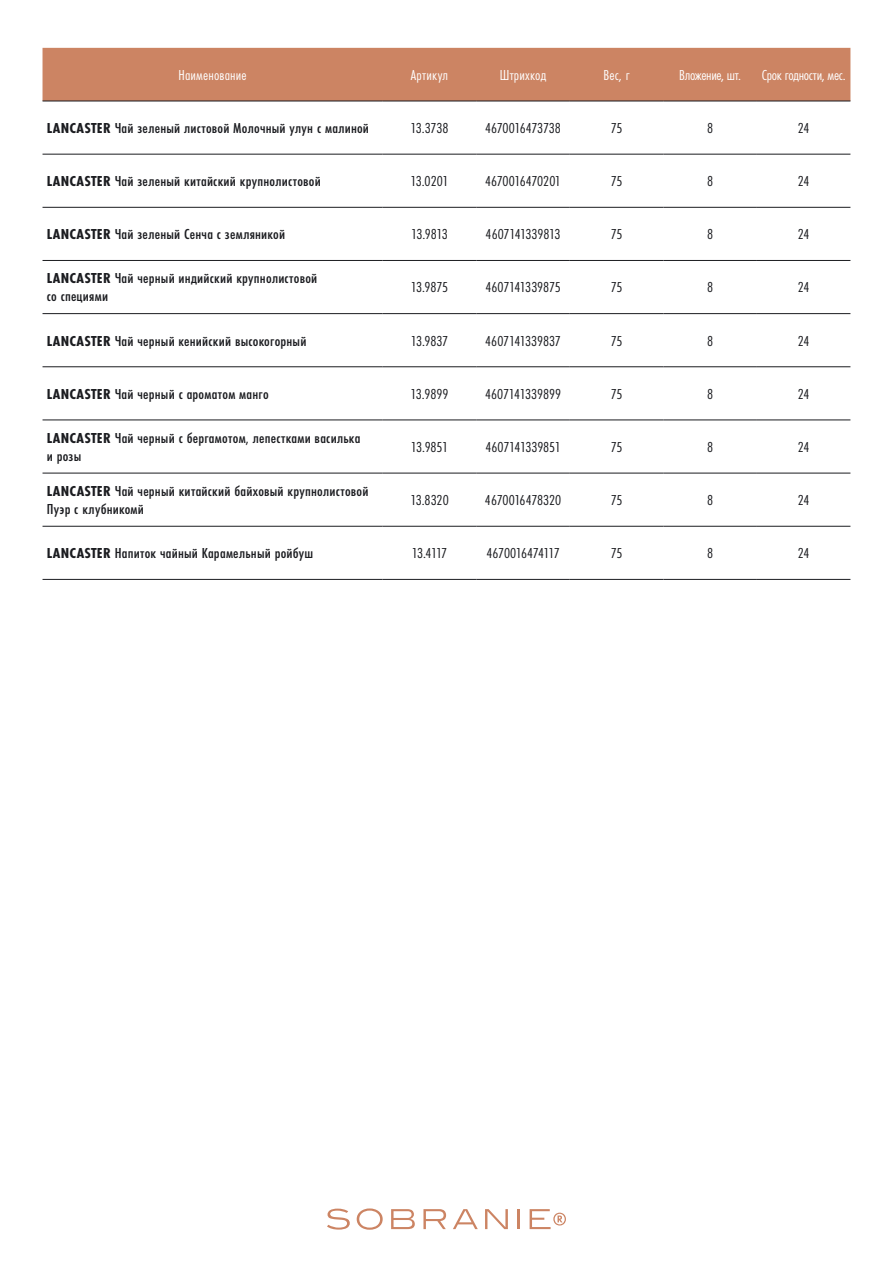
<style>
.page{position:relative;width:893px;height:1263px;background:#fff}
.page>*{position:absolute;margin:0;border:0;box-sizing:border-box;transform-origin:0 0}
.t1{font:500 15px/18px "Futura New Cond";letter-spacing:.01em;color:#1b1c20;scale:1.1 1}
.t2{font:15px "Futura New Cond";letter-spacing:-.015em;color:#1b1c20;scale:1.1 1}
.t3{font:15px "Futura New Cond";letter-spacing:.005em;color:#fff;scale:1.1 1}
.t4{font:15px "Futura New Cond";letter-spacing:-.02em;color:#fff;scale:1.1 1}
.s1{font-weight:700}
</style>
<div class="page">
<svg style="left:391px;top:1209px;width:24px;height:20px"></svg>
<svg style="left:530px;top:1209px;width:36px;height:20px"></svg>
<svg style="left:327px;top:1208px;width:23px;height:21px"></svg>
<svg style="left:423px;top:1209px;width:23px;height:20px"></svg>
<svg style="left:357px;top:1208px;width:26px;height:22px"></svg>
<hr style="left:517px;top:1209px;width:3px;height:20px;background:#cc8463">
<svg style="left:485px;top:1209px;width:23px;height:20px"></svg>
<svg style="left:453px;top:1209px;width:25px;height:20px"></svg>
<div style="left:43px;top:48px;width:807px;height:53px;background:#cc8463"></div>
<hr style="left:43px;top:313px;width:340px;height:1px;background:#1b1c20">
<hr style="left:383px;top:313px;width:93px;height:1px;background:#1b1c20">
<hr style="left:43px;top:207px;width:340px;height:1px;background:#1b1c20">
<hr style="left:383px;top:207px;width:93px;height:1px;background:#1b1c20">
<hr style="left:43px;top:101px;width:340px;height:1px;background:#1b1c20">
<hr style="left:383px;top:101px;width:93px;height:1px;background:#1b1c20">
<hr style="left:43px;top:526px;width:340px;height:1px;background:#1b1c20">
<hr style="left:383px;top:526px;width:93px;height:1px;background:#1b1c20">
<hr style="left:43px;top:154px;width:340px;height:1px;background:#1b1c20">
<hr style="left:383px;top:154px;width:93px;height:1px;background:#1b1c20">
<hr style="left:476px;top:154px;width:94px;height:1px;background:#1b1c20">
<hr style="left:570px;top:154px;width:93px;height:1px;background:#1b1c20">
<hr style="left:663px;top:154px;width:94px;height:1px;background:#1b1c20">
<hr style="left:757px;top:154px;width:93px;height:1px;background:#1b1c20">
<hr style="left:43px;top:260px;width:340px;height:1px;background:#1b1c20">
<hr style="left:383px;top:260px;width:93px;height:1px;background:#1b1c20">
<hr style="left:476px;top:260px;width:94px;height:1px;background:#1b1c20">
<hr style="left:570px;top:260px;width:93px;height:1px;background:#1b1c20">
<hr style="left:663px;top:260px;width:94px;height:1px;background:#1b1c20">
<hr style="left:757px;top:260px;width:93px;height:1px;background:#1b1c20">
<hr style="left:476px;top:101px;width:94px;height:1px;background:#1b1c20">
<hr style="left:43px;top:366px;width:340px;height:1px;background:#1b1c20">
<hr style="left:570px;top:101px;width:93px;height:1px;background:#1b1c20">
<hr style="left:383px;top:366px;width:93px;height:1px;background:#1b1c20">
<hr style="left:663px;top:101px;width:94px;height:1px;background:#1b1c20">
<hr style="left:476px;top:366px;width:94px;height:1px;background:#1b1c20">
<hr style="left:757px;top:101px;width:93px;height:1px;background:#1b1c20">
<hr style="left:570px;top:366px;width:93px;height:1px;background:#1b1c20">
<hr style="left:663px;top:366px;width:94px;height:1px;background:#1b1c20">
<hr style="left:757px;top:366px;width:93px;height:1px;background:#1b1c20">
<hr style="left:476px;top:207px;width:94px;height:1px;background:#1b1c20">
<hr style="left:570px;top:207px;width:93px;height:1px;background:#1b1c20">
<hr style="left:43px;top:420px;width:340px;height:1px;background:#1b1c20">
<hr style="left:383px;top:420px;width:93px;height:1px;background:#1b1c20">
<hr style="left:476px;top:420px;width:94px;height:1px;background:#1b1c20">
<hr style="left:570px;top:420px;width:93px;height:1px;background:#1b1c20">
<hr style="left:663px;top:420px;width:94px;height:1px;background:#1b1c20">
<hr style="left:757px;top:420px;width:93px;height:1px;background:#1b1c20">
<hr style="left:663px;top:207px;width:94px;height:1px;background:#1b1c20">
<hr style="left:757px;top:207px;width:93px;height:1px;background:#1b1c20">
<hr style="left:43px;top:473px;width:340px;height:1px;background:#1b1c20">
<hr style="left:383px;top:473px;width:93px;height:1px;background:#1b1c20">
<hr style="left:476px;top:473px;width:94px;height:1px;background:#1b1c20">
<hr style="left:570px;top:473px;width:93px;height:1px;background:#1b1c20">
<hr style="left:663px;top:473px;width:94px;height:1px;background:#1b1c20">
<hr style="left:757px;top:473px;width:93px;height:1px;background:#1b1c20">
<hr style="left:43px;top:579px;width:340px;height:1px;background:#1b1c20">
<hr style="left:383px;top:579px;width:93px;height:1px;background:#1b1c20">
<hr style="left:476px;top:579px;width:94px;height:1px;background:#1b1c20">
<hr style="left:570px;top:579px;width:93px;height:1px;background:#1b1c20">
<hr style="left:476px;top:313px;width:94px;height:1px;background:#1b1c20">
<hr style="left:663px;top:579px;width:94px;height:1px;background:#1b1c20">
<hr style="left:757px;top:579px;width:93px;height:1px;background:#1b1c20">
<hr style="left:570px;top:313px;width:93px;height:1px;background:#1b1c20">
<hr style="left:663px;top:313px;width:94px;height:1px;background:#1b1c20">
<hr style="left:757px;top:313px;width:93px;height:1px;background:#1b1c20">
<hr style="left:476px;top:526px;width:94px;height:1px;background:#1b1c20">
<hr style="left:570px;top:526px;width:93px;height:1px;background:#1b1c20">
<hr style="left:663px;top:526px;width:94px;height:1px;background:#1b1c20">
<hr style="left:757px;top:526px;width:93px;height:1px;background:#1b1c20">
<p class="t3" style="left:179px;top:66px;width:63px">Наименование</p>
<p class="t3" style="left:411px;top:66px;width:35px">Артикул</p>
<p class="t3" style="left:500px;top:66px;width:44px">Штрихкод</p>
<p class="t3" style="left:603px;top:66px;width:26px">Вес, г</p>
<p class="t4" style="left:679px;top:66px;width:58px">Вложение, шт.</p>
<p class="t4" style="left:762px;top:66px;width:78px">Срок годности, мес.</p>
<p class="t1" style="left:47px;top:119px;width:294px"><span class="s1">LANCASTER</span> Чай зеленый листовой Молочный улун с малиной</p>
<p class="t2" style="left:410px;top:119px;width:36px">13.3738</p>
<p class="t2" style="left:485px;top:119px;width:71px">4670016473738</p>
<p class="t2" style="left:611px;top:119px;width:12px">75</p>
<p class="t2" style="left:707px;top:119px;width:7px">8</p>
<p class="t2" style="left:798px;top:119px;width:12px">24</p>
<p class="t1" style="left:47px;top:172px;width:251px"><span class="s1">LANCASTER</span> Чай зеленый китайский крупнолистовой</p>
<p class="t2" style="left:411px;top:172px;width:36px">13.0201</p>
<p class="t2" style="left:485px;top:172px;width:71px">4670016470201</p>
<p class="t2" style="left:611px;top:172px;width:12px">75</p>
<p class="t2" style="left:707px;top:172px;width:7px">8</p>
<p class="t2" style="left:798px;top:172px;width:12px">24</p>
<p class="t1" style="left:47px;top:225px;width:218px"><span class="s1">LANCASTER</span> Чай зеленый Сенча с земляникой</p>
<p class="t2" style="left:411px;top:226px;width:35px">13.9813</p>
<p class="t2" style="left:486px;top:226px;width:70px">4607141339813</p>
<p class="t2" style="left:611px;top:226px;width:12px">75</p>
<p class="t2" style="left:707px;top:226px;width:7px">8</p>
<p class="t2" style="left:798px;top:226px;width:12px">24</p>
<p class="t1" style="left:47px;top:269px;width:247px"><span class="s1">LANCASTER</span> Чай черный индийский крупнолистовой со специями</p>
<p class="t2" style="left:411px;top:279px;width:35px">13.9875</p>
<p class="t2" style="left:485px;top:279px;width:70px">4607141339875</p>
<p class="t2" style="left:611px;top:279px;width:12px">75</p>
<p class="t2" style="left:707px;top:279px;width:7px">8</p>
<p class="t2" style="left:798px;top:279px;width:12px">24</p>
<p class="t1" style="left:47px;top:332px;width:238px"><span class="s1">LANCASTER</span> Чай черный кенийский высокогорный</p>
<p class="t2" style="left:411px;top:332px;width:36px">13.9837</p>
<p class="t2" style="left:485px;top:332px;width:70px">4607141339837</p>
<p class="t2" style="left:611px;top:332px;width:12px">75</p>
<p class="t2" style="left:707px;top:332px;width:7px">8</p>
<p class="t2" style="left:798px;top:332px;width:12px">24</p>
<p class="t1" style="left:47px;top:385px;width:203px"><span class="s1">LANCASTER</span> Чай черный с ароматом манго</p>
<p class="t2" style="left:411px;top:385px;width:36px">13.9899</p>
<p class="t2" style="left:485px;top:385px;width:71px">4607141339899</p>
<p class="t2" style="left:611px;top:385px;width:12px">75</p>
<p class="t2" style="left:707px;top:385px;width:7px">8</p>
<p class="t2" style="left:798px;top:385px;width:12px">24</p>
<p class="t1" style="left:47px;top:429px;width:287px"><span class="s1">LANCASTER</span> Чай черный с бергамотом, лепестками василька и розы</p>
<p class="t2" style="left:411px;top:438px;width:35px">13.9851</p>
<p class="t2" style="left:485px;top:438px;width:70px">4607141339851</p>
<p class="t2" style="left:611px;top:438px;width:12px">75</p>
<p class="t2" style="left:707px;top:438px;width:7px">8</p>
<p class="t2" style="left:798px;top:438px;width:12px">24</p>
<p class="t1" style="left:47px;top:482px;width:294px"><span class="s1">LANCASTER</span> Чай черный китайский байховый крупнолистовой<br>Пуэр с клубникомй</p>
<p class="t2" style="left:410px;top:491px;width:36px">13.8320</p>
<p class="t2" style="left:485px;top:491px;width:71px">4670016478320</p>
<p class="t2" style="left:611px;top:491px;width:12px">75</p>
<p class="t2" style="left:707px;top:491px;width:7px">8</p>
<p class="t2" style="left:798px;top:491px;width:12px">24</p>
<p class="t1" style="left:47px;top:544px;width:244px"><span class="s1">LANCASTER</span> Напиток чайный Карамельный ройбуш</p>
<p class="t2" style="left:412px;top:544px;width:34px">13.4117</p>
<p class="t2" style="left:486px;top:544px;width:68px">4670016474117</p>
<p class="t2" style="left:611px;top:544px;width:12px">75</p>
<p class="t2" style="left:707px;top:544px;width:7px">8</p>
<p class="t2" style="left:798px;top:544px;width:12px">24</p>
</div>
